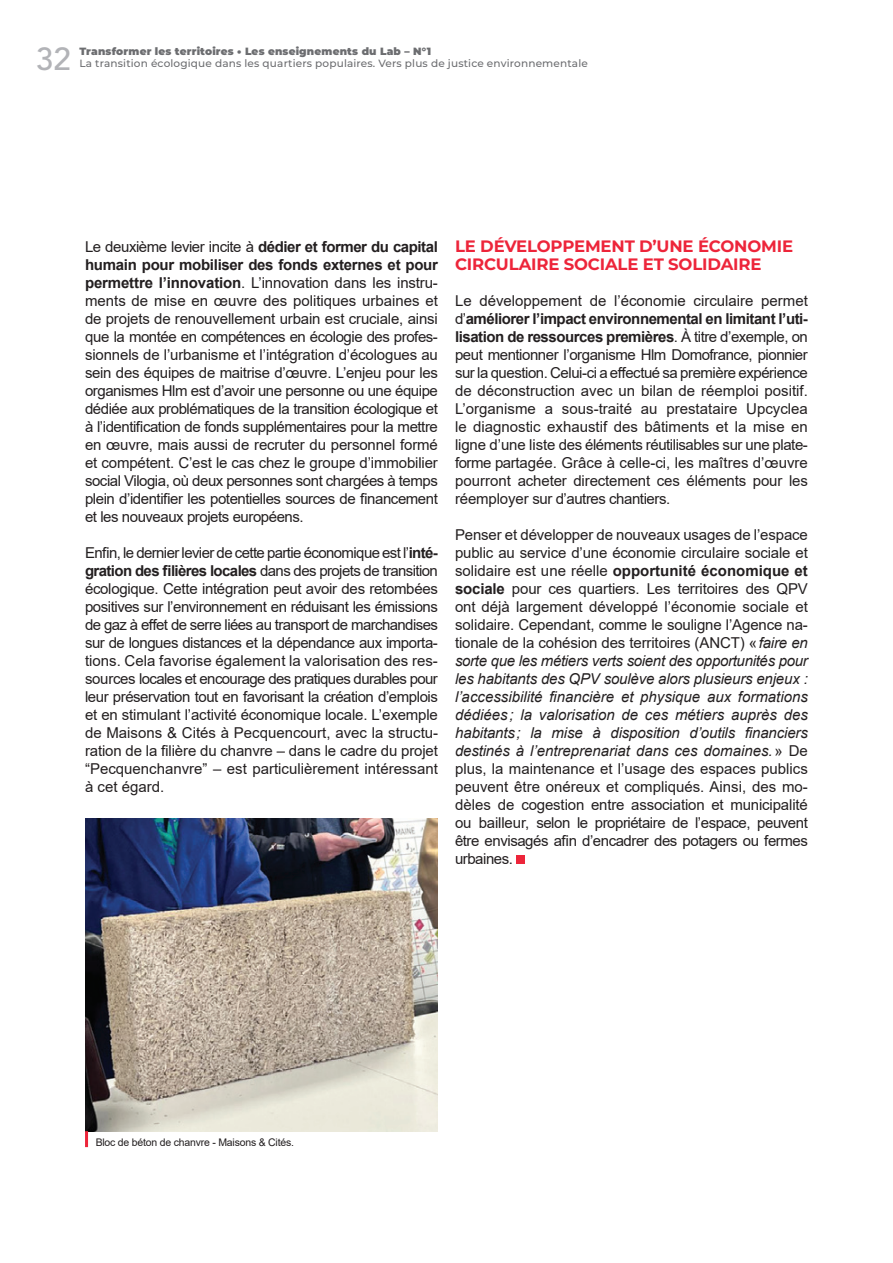
<style>
.page{position:relative;width:893px;height:1263px;background:#fff}
.page>*{position:absolute;margin:0;border:0;box-sizing:border-box;transform-origin:0 0}
.t1{font:500 31.5px "Avenir LT Std";color:#b2b3b7}
.t2{font:700 16.5px/18px "Montserrat";letter-spacing:-.01em;color:#ed253a}
.t3{font:15px/18px "Arial";letter-spacing:-.03em;color:#231f20;text-align:justify}
.t4{font:500 10.5px "Montserrat";letter-spacing:.015em;color:#6c6d70}
.t5{font:900 10.5px "Montserrat";letter-spacing:.015em;color:#6c6d70}
.t6{font:10.5px "Arial";letter-spacing:-.02em;color:#231f20}
.s1{font-weight:700}
.s2{font-style:italic}
</style>
<div class="page">
<div style="left:516px;top:855px;width:9px;height:9px;background:#ed253a"></div>
<img style="left:85px;top:819px;width:353px;height:312px">
<hr style="left:85px;top:1131px;width:3px;height:16px;background:#ed253a">
<h1 class="t1" style="left:36px;top:40px;width:37px">32</h1>
<p class="t5" style="left:79px;top:43px;width:353px">Transformer les territoires • Les enseignements du Lab – N°1</p>
<p class="t4" style="left:79px;top:56px;width:510px">La transition écologique dans les quartiers populaires. Vers plus de justice environnementale</p>
<p class="t3" style="left:85px;top:238px;width:354px">Le deuxième levier incite à <span class="s1">dédier et former du capital humain pour mobiliser des fonds externes et pour permettre l’innovation</span>. L’innovation dans les instru&shy;ments de mise en œuvre des politiques urbaines et de projets de renouvellement urbain est cruciale, ainsi que la montée en compétences en écologie des profes&shy;sionnels de l’urbanisme et l’intégration d’écologues au sein des équipes de maitrise d’œuvre. L’enjeu pour les organismes Hlm est d’avoir une personne ou une équipe dédiée aux problématiques de la transition écologique et à l’identification de fonds supplémentaires pour la mettre en œuvre, mais aussi de recruter du personnel formé et compétent. C’est le cas chez le groupe d’immobilier social Vilogia, où deux personnes sont chargées à temps plein d’identifier les potentielles sources de financement et les nouveaux projets européens.</p>
<p class="t3" style="left:85px;top:544px;width:354px">Enfin, le dernier levier de cette partie économique est l’<span class="s1">inté&shy;gration des filières locales</span> dans des projets de transition écologique. Cette intégration peut avoir des retombées positives sur l’environnement en réduisant les émissions de gaz à effet de serre liées au transport de marchandises sur de longues distances et la dépendance aux importa&shy;tions. Cela favorise également la valorisation des res&shy;sources locales et encourage des pratiques durables pour leur préservation tout en favorisant la création d’emplois et en stimulant l’activité économique locale. L’exemple de Maisons &amp; Cités à Pecquencourt, avec la structu&shy;ration de la filière du chanvre – dans le cadre du projet “Pecquenchanvre” – est particulièrement intéressant à cet égard.</p>
<p class="t2" style="left:455px;top:236px;width:340px">LE DÉVELOPPEMENT D’UNE ÉCONOMIE<br>CIRCULAIRE SOCIALE ET SOLIDAIRE</p>
<p class="t3" style="left:455px;top:292px;width:354px">Le développement de l’économie circulaire permet d’<span class="s1">améliorer l’impact environnemental en limitant l’uti&shy;lisation de ressources premières</span>. À titre d’exemple, on peut mentionner l’organisme Hlm Domofrance, pionnier sur la question. Celui-ci a effectué sa première expérience de déconstruction avec un bilan de réemploi positif.<br>L’organisme a sous-traité au prestataire Upcyclea le diagnostic exhaustif des bâtiments et la mise en ligne d’une liste des éléments réutilisables sur une plate&shy;forme partagée. Grâce à celle-ci, les maîtres d’œuvre pourront acheter directement ces éléments pour les réemployer sur d’autres chantiers.</p>
<p class="t3" style="left:455px;top:526px;width:354px">Penser et développer de nouveaux usages de l’espace public au service d’une économie circulaire sociale et solidaire est une réelle <span class="s1">opportunité économique et sociale</span> pour ces quartiers. Les territoires des QPV ont déjà largement développé l’économie sociale et solidaire. Cependant, comme le souligne l’Agence na&shy;tionale de la cohésion des territoires (ANCT) «<span class="s2">faire en sorte que les métiers verts soient des opportunités pour les habitants des QPV soulève alors plusieurs enjeux : l’accessibilité financière et physique aux formations dédiées ; la valorisation de ces métiers auprès des habitants; la mise à disposition d’outils financiers destinés à l’entreprenariat dans ces domaines.</span>» De plus, la maintenance et l’usage des espaces publics peuvent être onéreux et compliqués. Ainsi, des mo&shy;dèles de cogestion entre association et municipalité ou bailleur, selon le propriétaire de l’espace, peuvent être envisagés afin d’encadrer des potagers ou fermes urbaines.</p>
<p class="t6" style="left:96px;top:1135px;width:200px">Bloc de béton de chanvre - Maisons &amp; Cités.</p>
</div>
